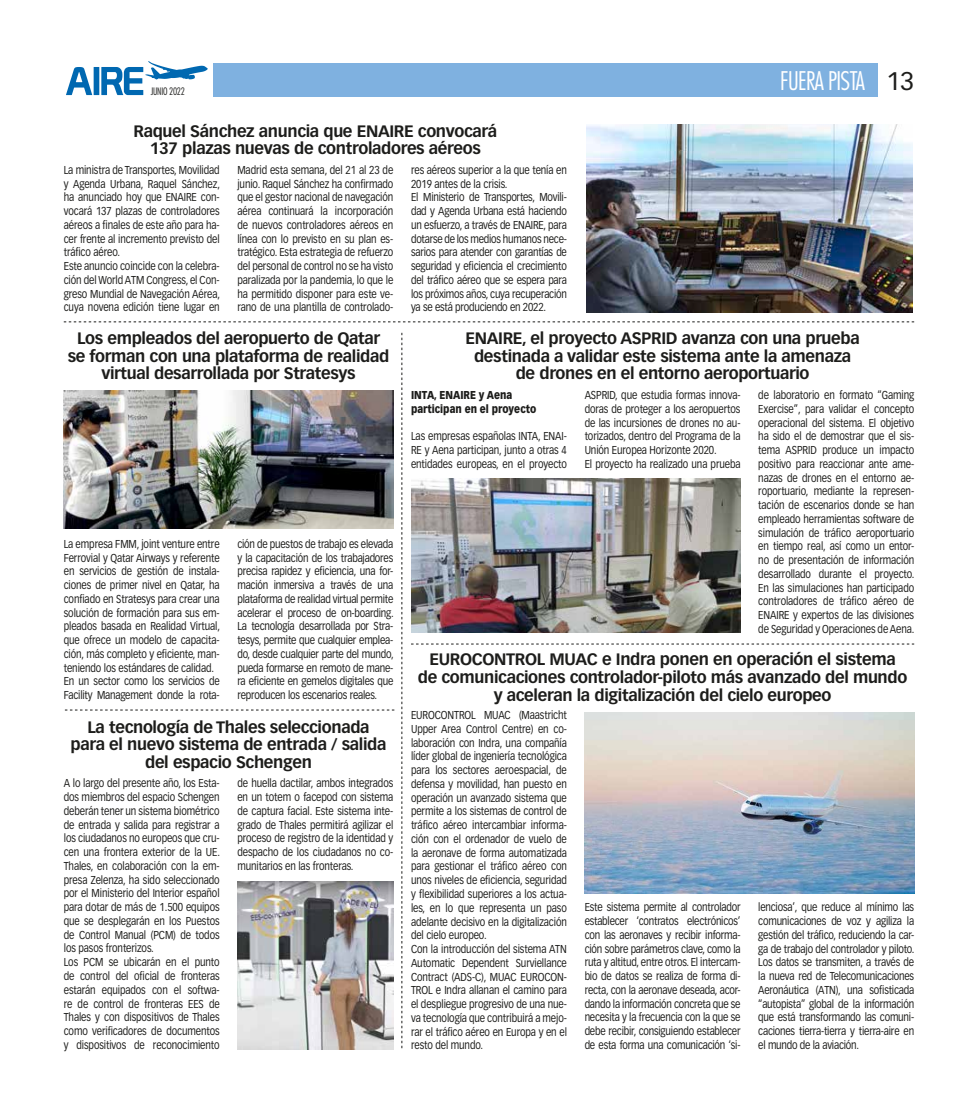
<style>
.page{position:relative;width:978px;height:1120px;background:#fff}
.page>*{position:absolute;margin:0;border:0;box-sizing:border-box;transform-origin:0 0}
.t1{font:300 condensed 25px "Futura Std";letter-spacing:-.025em;color:#fff}
.t2{font:700 16.25px/17.5px "Vectora LT Pro";letter-spacing:-.02em;color:#1d1d1b;text-align:center}
.t3{font:11.25px/13.8px "Vectora LT Pro";letter-spacing:-.01em;color:#1d1d1b;text-align:justify;scale:.85 1}
.t4{font:900 11.25px/13.8px "Vectora LT Pro";color:#1d1d1b;scale:.85 1}
.t5{font:300 condensed 10px "Futura Std";letter-spacing:-.025em;color:#1d1d1b}
.s1{font-family:"Vectora LT Pro";font-weight:400;font-stretch:normal;color:#1d1d1b}
</style>
<div class="page">
<svg style="left:66px;top:61px;width:142px;height:34px"></svg>
<div style="left:213px;top:64px;width:665px;height:33px;background:#7fb1e0"></div>
<svg style="left:64px;top:321px;width:850px;height:1px"></svg>
<svg style="left:411px;top:644px;width:503px;height:1px"></svg>
<svg style="left:65px;top:710px;width:329px;height:1px"></svg>
<svg style="left:402px;top:333px;width:1px;height:715px"></svg>
<img style="left:586px;top:124px;width:326px;height:189px">
<img style="left:411px;top:478px;width:330px;height:155px">
<img style="left:64px;top:390px;width:329px;height:138px">
<img style="left:585px;top:712px;width:329px;height:181px">
<img style="left:237px;top:881px;width:156px;height:168px">
<p class="t5" style="left:151px;top:85px;width:36px">JUNIO 2022</p>
<h2 class="t2" style="left:133px;top:122px;width:365px">Raquel Sánchez anuncia que ENAIRE convocará<br>137 plazas nuevas de controladores aéreos</h2>
<p class="t3" style="left:64px;top:163px;width:185px;text-align:left">La ministra de Transportes, Movilidad y Agenda Urbana, Raquel Sánchez, ha anunciado hoy que ENAIRE con&shy;vocará 137 plazas de controladores aéreos a finales de este año para ha&shy;cer frente al incremento previsto del tráfico aéreo.<br>Este anuncio coincide con la celebra&shy;ción del World ATM Congress, el Con&shy;greso Mundial de Navegación Aérea, cuya novena edición tiene lugar en</p>
<p class="t3" style="left:237px;top:163px;width:185px">Madrid esta semana, del 21 al 23 de junio. Raquel Sánchez ha confirmado que el gestor nacional de navegación aérea continuará la incorporación de nuevos controladores aéreos en línea con lo previsto en su plan es&shy;tratégico. Esta estrategia de refuerzo del personal de control no se ha visto paralizada por la pandemia, lo que le ha permitido disponer para este ve&shy;rano de una plantilla de controlado-</p>
<p class="t3" style="left:411px;top:163px;width:185px;text-align:left">res aéreos superior a la que tenía en 2019 antes de la crisis.<br>El Ministerio de Transportes, Movili&shy;dad y Agenda Urbana está haciendo un esfuerzo, a través de ENAIRE, para dotarse de los medios humanos nece&shy;sarios para atender con garantías de seguridad y eficiencia el crecimiento del tráfico aéreo que se espera para los próximos años, cuya recuperación ya se está produciendo en 2022.</p>
<h1 class="t1" style="left:780px;top:66px;width:136px">FUERA PISTA <span class="s1">13</span></h1>
<h2 class="t2" style="left:68px;top:330px;width:323px">Los empleados del aeropuerto de Qatar se forman con una plataforma de realidad virtual desarrollada por Stratesys</h2>
<p class="t3" style="left:64px;top:537px;width:185px;text-align:left">La empresa FMM, joint venture entre Ferrovial y Qatar Airways y referente en servicios de gestión de instala&shy;ciones de primer nivel en Qatar, ha confiado en Stratesys para crear una solución de formación para sus em&shy;pleados basada en Realidad Virtual, que ofrece un modelo de capacita&shy;ción, más completo y eficiente, man&shy;teniendo los estándares de calidad.<br>En un sector como los servicios de Facility Management donde la rota-</p>
<p class="t3" style="left:237px;top:537px;width:185px">ción de puestos de trabajo es elevada y la capacitación de los trabajadores precisa rapidez y eficiencia, una for&shy;mación inmersiva a través de una plataforma de realidad virtual permite acelerar el proceso de on-boarding.<br>La tecnología desarrollada por Stra&shy;tesys, permite que cualquier emplea&shy;do, desde cualquier parte del mundo, pueda formarse en remoto de mane&shy;ra eficiente en gemelos digitales que reproducen los escenarios reales.</p>
<h2 class="t2" style="left:71px;top:718px;width:317px">La tecnología de Thales seleccionada para el nuevo sistema de entrada / salida del espacio Schengen</h2>
<p class="t3" style="left:64px;top:776px;width:185px;text-align:left">A lo largo del presente año, los Esta&shy;dos miembros del espacio Schengen deberán tener un sistema biométrico de entrada y salida para registrar a los ciudadanos no europeos que cru&shy;cen una frontera exterior de la UE.<br>Thales, en colaboración con la em&shy;presa Zelenza, ha sido seleccionado por el Ministerio del Interior español para dotar de más de 1.500 equipos que se desplegarán en los Puestos de Control Manual (PCM) de todos los pasos fronterizos.<br>Los PCM se ubicarán en el punto de control del oficial de fronteras estarán equipados con el softwa&shy;re de control de fronteras EES de Thales y con dispositivos de Thales como verificadores de documentos y dispositivos de reconocimiento</p>
<p class="t3" style="left:237px;top:776px;width:185px">de huella dactilar, ambos integrados en un totem o facepod con sistema de captura facial. Este sistema inte&shy;grado de Thales permitirá agilizar el proceso de registro de la identidad y despacho de los ciudadanos no co&shy;munitarios en las fronteras.</p>
<h2 class="t2" style="left:465px;top:330px;width:396px">ENAIRE, el proyecto ASPRID avanza con una prueba destinada a validar este sistema ante la amenaza de drones en el entorno aeroportuario</h2>
<p class="t4" style="left:411px;top:388px;width:149px">INTA, ENAIRE y Aena participan en el proyecto</p>
<p class="t3" style="left:411px;top:429px;width:185px">Las empresas españolas INTA, ENAI-RE y Aena participan, junto a otras 4 entidades europeas, en el proyecto</p>
<p class="t3" style="left:585px;top:388px;width:185px;text-align:left">ASPRID, que estudia formas innova&shy;doras de proteger a los aeropuertos de las incursiones de drones no au&shy;torizados, dentro del Programa de la Unión Europea Horizonte 2020.<br>El proyecto ha realizado una prueba</p>
<p class="t3" style="left:758px;top:388px;width:185px">de laboratorio en formato “Gaming Exercise”, para validar el concepto operacional del sistema. El objetivo ha sido el de demostrar que el sis&shy;tema ASPRID produce un impacto positivo para reaccionar ante ame&shy;nazas de drones en el entorno ae&shy;roportuario, mediante la represen&shy;tación de escenarios donde se han empleado herramientas software de simulación de tráfico aeroportuario en tiempo real, así como un entor&shy;no de presentación de información desarrollado durante el proyecto.<br>En las simulaciones han participado controladores de tráfico aéreo de ENAIRE y expertos de las divisiones de Seguridad y Operaciones de Aena.</p>
<h2 class="t2" style="left:418px;top:651px;width:491px">EUROCONTROL MUAC e Indra ponen en operación el sistema de comunicaciones controlador-piloto más avanzado del mundo y aceleran la digitalización del cielo europeo</h2>
<p class="t3" style="left:411px;top:708px;width:185px;text-align:left">EUROCONTROL MUAC (Maastricht Upper Area Control Centre) en co&shy;laboración con Indra, una compañía líder global de ingeniería tecnológica para los sectores aeroespacial, de defensa y movilidad, han puesto en operación un avanzado sistema que permite a los sistemas de control de tráfico aéreo intercambiar informa&shy;ción con el ordenador de vuelo de la aeronave de forma automatizada para gestionar el tráfico aéreo con unos niveles de eficiencia, seguridad y flexibilidad superiores a los actua&shy;les, en lo que representa un paso adelante decisivo en la digitalización del cielo europeo.<br>Con la introducción del sistema ATN Automatic Dependent Surviellance Contract (ADS-C), MUAC EUROCON-TROL e Indra allanan el camino para el despliegue progresivo de una nue&shy;va tecnología que contribuirá a mejo&shy;rar el tráfico aéreo en Europa y en el resto del mundo.</p>
<p class="t3" style="left:585px;top:900px;width:185px">Este sistema permite al controlador establecer ‘contratos electrónicos’ con las aeronaves y recibir informa&shy;ción sobre parámetros clave, como la ruta y altitud, entre otros. El intercam&shy;bio de datos se realiza de forma di&shy;recta, con la aeronave deseada, acor&shy;dando la información concreta que se necesita y la frecuencia con la que se debe recibir, consiguiendo establecer de esta forma una comunicación ‘si-</p>
<p class="t3" style="left:758px;top:900px;width:185px">lenciosa’, que reduce al mínimo las comunicaciones de voz y agiliza la gestión del tráfico, reduciendo la car&shy;ga de trabajo del controlador y piloto.<br>Los datos se transmiten, a través de la nueva red de Telecomunicaciones Aeronáutica (ATN), una sofisticada “autopista” global de la información que está transformando las comuni&shy;caciones tierra-tierra y tierra-aire en el mundo de la aviación.</p>
</div>
